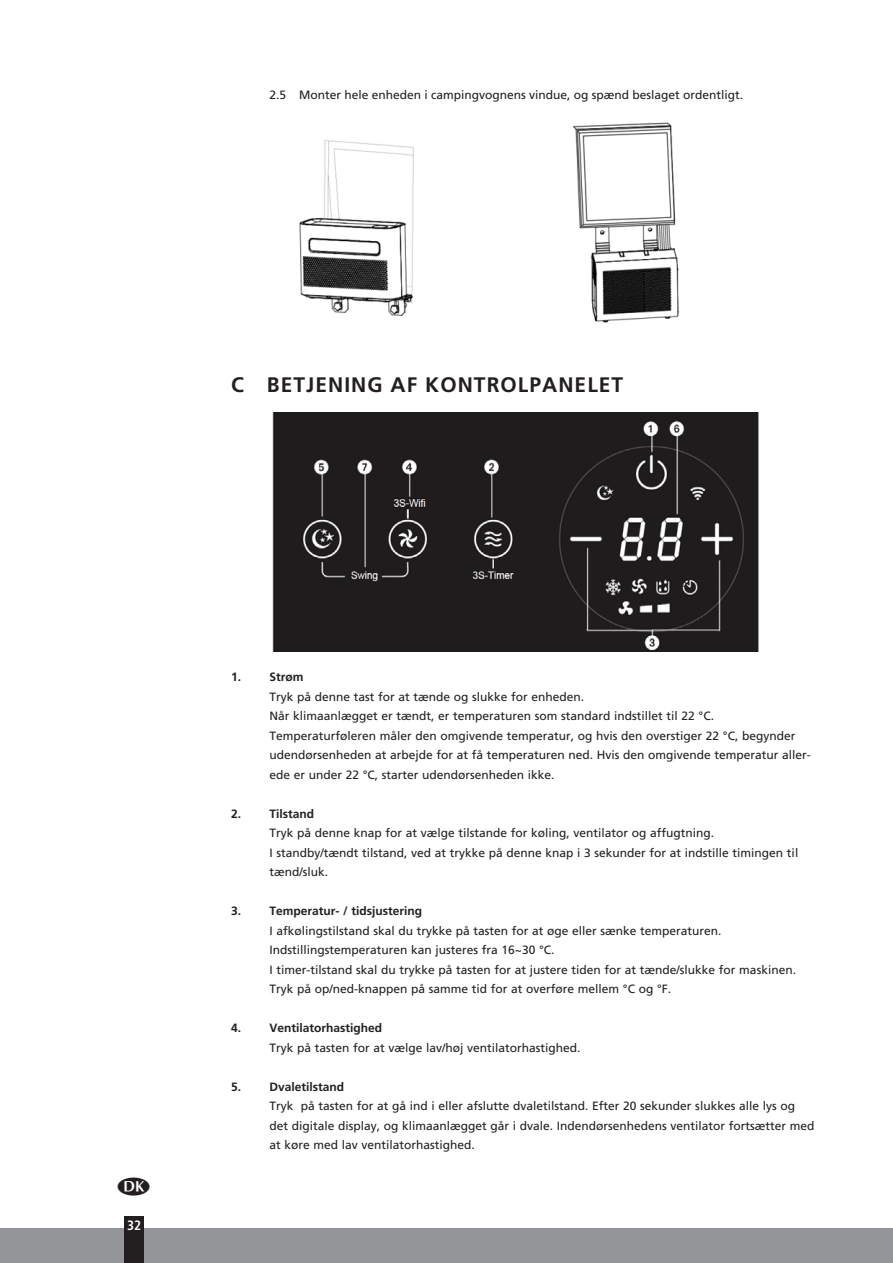
<style>
.page{position:relative;width:893px;height:1263px;background:#fff}
.page>*{position:absolute;margin:0;border:0;box-sizing:border-box;transform-origin:0 0}
.body_spring{font:700 21px "Frutiger LT Com";letter-spacing:.05em;color:#231f20}
.t1{font:700 condensed 13.5px "Frutiger LT Std";color:#fff}
.subkop{font:12px/19.5px "Frutiger LT Com";color:#231f20}
.subkop-2{font:700 12px "Frutiger LT Com";color:#231f20}
.body_spring-2{font:12px "Frutiger LT Com";color:#231f20}
</style>
<div class="page">
<div style="left:0;top:1229px;width:893px;height:34px;background:#939598"></div>
<div style="left:124px;top:1216px;width:20px;height:47px;background:#231f20"></div>
<img style="left:299px;top:122px;width:381px;height:201px">
<img style="left:272px;top:413px;width:487px;height:238px">
<p class="body_spring-2" style="left:269px;top:88px;width:475px">2.5 Monter hele enheden i campingvognens vindue, og spænd beslaget ordentligt.</p>
<p class="body_spring" style="left:231px;top:372px;width:394px">C BETJENING AF KONTROLPANELET</p>
<p class="t1" style="left:127px;top:1217px;width:16px">32</p>
<p class="subkop-2" style="left:231px;top:670px;width:74px">1. Strøm</p>
<p class="subkop" style="left:269px;top:687px;width:316px">Tryk på denne tast for at tænde og slukke for enheden.</p>
<p class="subkop" style="left:269px;top:706px;width:543px">Når klimaanlægget er tændt, er temperaturen som standard indstillet til 22 °C.<br>Temperaturføleren måler den omgivende temperatur, og hvis den overstiger 22 °C, begynder udendørsenheden at arbejde for at få temperaturen ned. Hvis den omgivende temperatur aller&shy;ede er under 22 °C, starter udendørsenheden ikke.</p>
<p class="subkop-2" style="left:231px;top:806px;width:84px">2. Tilstand</p>
<p class="subkop" style="left:269px;top:823px;width:446px">Tryk på denne knap for at vælge tilstande for køling, ventilator og affugtning.</p>
<p class="subkop" style="left:269px;top:843px;width:530px">I standby/tændt tilstand, ved at trykke på denne knap i 3 sekunder for at indstille timingen til tænd/sluk.</p>
<p class="subkop-2" style="left:231px;top:904px;width:192px">3. Temperatur- / tidsjustering</p>
<p class="subkop" style="left:269px;top:921px;width:454px">I afkølingstilstand skal du trykke på tasten for at øge eller sænke temperaturen.<br>Indstillingstemperaturen kan justeres fra 16~30 °C.</p>
<p class="subkop" style="left:269px;top:960px;width:528px">I timer-tilstand skal du trykke på tasten for at justere tiden for at tænde/slukke for maskinen.</p>
<p class="subkop" style="left:269px;top:979px;width:403px">Tryk på op/ned-knappen på samme tid for at overføre mellem °C og °F.</p>
<p class="subkop-2" style="left:231px;top:1021px;width:152px">4. Ventilatorhastighed</p>
<p class="subkop" style="left:269px;top:1038px;width:313px">Tryk på tasten for at vælge lav/høj ventilatorhastighed.</p>
<p class="subkop-2" style="left:231px;top:1079px;width:114px">5. Dvaletilstand</p>
<p class="subkop" style="left:269px;top:1096px;width:547px">Tryk på tasten for at gå ind i eller afslutte dvaletilstand. Efter 20 sekunder slukkes alle lys og det digitale display, og klimaanlægget går i dvale. Indendørsenhedens ventilator fortsætter med at køre med lav ventilatorhastighed.</p>
</div>
